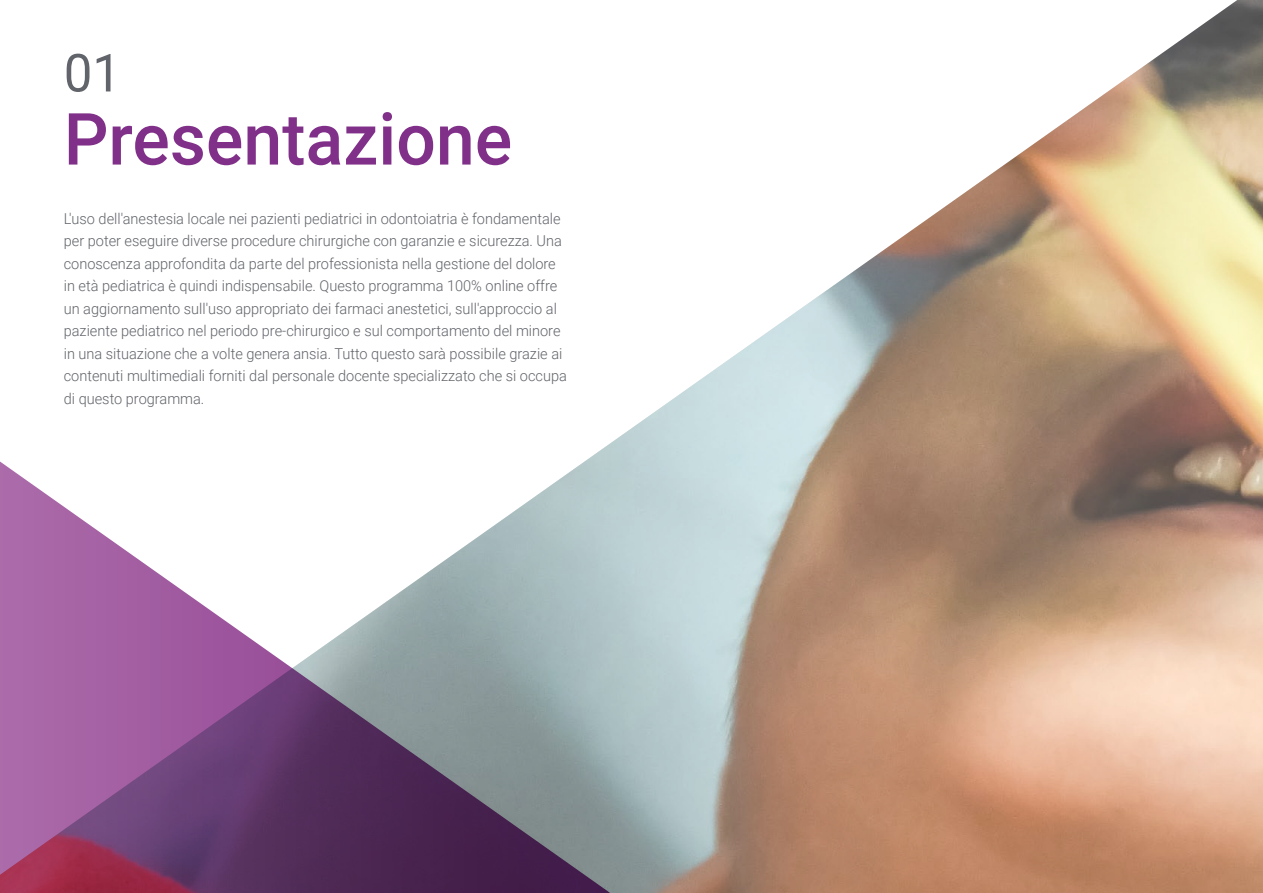
<style>
.page{position:relative;width:1263px;height:893px;background:#fff}
.page>*{position:absolute;margin:0;border:0;box-sizing:border-box;transform-origin:0 0}
.t1{font:500 72px "Roboto";color:#813089}
.t2{font:52.5px "Roboto";color:#61646a}
.t3{font:300 15px/22.5px "Roboto";color:#61646a}
</style>
<div class="page">
<img style="left:607px;top:0;width:656px;height:893px">
<svg style="left:0;top:446px;width:640px;height:447px"></svg>
<h2 class="t2" style="left:64px;top:36px;width:59px">01</h2>
<h1 class="t1" style="left:64px;top:89px;width:450px">Presentazione</h1>
<p class="t3" style="left:64px;top:207px;width:505px">L'uso dell'anestesia locale nei pazienti pediatrici in odontoiatria è fondamentale per poter eseguire diverse procedure chirurgiche con garanzie e sicurezza. Una conoscenza approfondita da parte del professionista nella gestione del dolore in età pediatrica è quindi indispensabile. Questo programma 100% online offre un aggiornamento sull'uso appropriato dei farmaci anestetici, sull'approccio al paziente pediatrico nel periodo pre-chirurgico e sul comportamento del minore in una situazione che a volte genera ansia. Tutto questo sarà possibile grazie ai contenuti multimediali forniti dal personale docente specializzato che si occupa di questo programma.</p>
</div>
